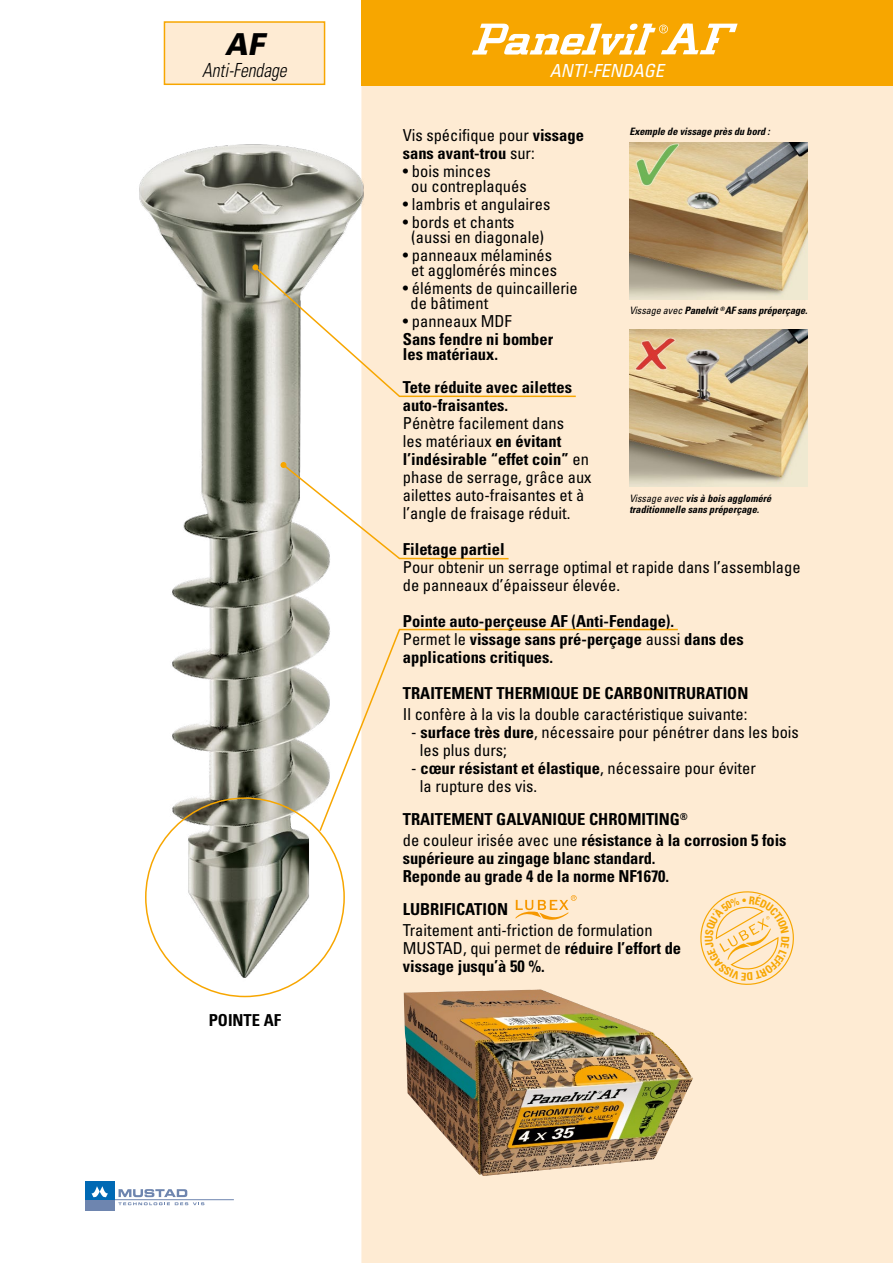
<style>
.page{position:relative;width:893px;height:1263px;background:#fff}
.page>*{position:absolute;margin:0;border:0;box-sizing:border-box;transform-origin:0 0}
.t1{font:italic 900 30.3px "Univers";color:#000;scale:.9 1}
.t2{font:italic 300 condensed 19.5px "Univers";color:#000;scale:.9 1}
.t3{font:italic condensed 18px "Univers";color:#fff}
.t4{font:condensed 16.5px/18px "Univers";color:#000}
.t5{font:700 condensed 16.5px/18px "Univers";color:#000}
.t6{font:italic 700 condensed 10.2px/11.2px "Univers";color:#000}
.s1{font-weight:700}
.s2{font-weight:400}
</style>
<div class="page">
<div style="left:361px;top:85px;width:532px;height:1178px;background:#feebd3"></div>
<img style="left:139px;top:128px;width:255px;height:862px">
<div style="left:361px;top:0;width:532px;height:85px;background:#f7a600"></div>
<svg style="left:252px;top:264px;width:325px;height:134px"></svg>
<svg style="left:318px;top:628px;width:361px;height:204px;background:#fcebd4"></svg>
<svg style="left:281px;top:462px;width:229px;height:98px"></svg>
<svg style="left:472px;top:23px;width:266px;height:32px"></svg>
<svg style="left:515px;top:895px;width:62px;height:25px;background:#fcd8a4"></svg>
<div style="left:164px;top:21px;width:161px;height:64px;background:#feebd3;border:2px solid #f7a600"></div>
<hr style="left:114px;top:1199px;width:120px;height:1px;background:#6e85af">
<div style="left:85px;top:1181px;width:29px;height:29px;background:#6e85af"></div>
<div style="left:85px;top:1181px;width:29px;height:19px;background:#0069b4"></div>
<svg style="left:92px;top:1186px;width:16px;height:11px"></svg>
<svg style="left:118px;top:1189px;width:86px;height:16px"></svg>
<img style="left:404px;top:989px;width:289px;height:187px">
<img style="left:629px;top:142px;width:179px;height:158px">
<img style="left:629px;top:330px;width:179px;height:157px">
<svg style="left:696px;top:887px;width:102px;height:102px;background:#fde5c0"></svg>
<h1 class="t1" style="left:225px;top:25px;width:45px">AF</h1>
<p class="t2" style="left:202px;top:58px;width:95px">Anti-Fendage</p>
<p class="t5" style="left:209px;top:1011px;width:74px">POINTE AF</p>
<p class="t3" style="left:550px;top:59px;width:115px">ANTI-FENDAGE</p>
<p class="t6" style="left:629px;top:126px;width:142px">Exemple de vissage près du bord :</p>
<p class="t4" style="left:403px;top:126px;width:183px">Vis spécifique pour <span class="s1">vissage sans avant-trou</span> sur:</p>
<p class="t4" style="left:411px;top:163px;width:117px;line-height:15px;text-indent:-8px">• bois minces<br>ou contreplaqués</p>
<p class="t4" style="left:403px;top:195px;width:149px">• lambris et angulaires</p>
<p class="t4" style="left:411px;top:214px;width:134px;line-height:15px;text-indent:-8px">• bords et chants (aussi en diagonale)</p>
<p class="t4" style="left:403px;top:247px;width:156px;line-height:15px;text-align:center">• panneaux mélaminés et agglomérés minces</p>
<p class="t4" style="left:410px;top:280px;width:169px;line-height:15px;text-indent:-8px">• éléments de quincaillerie de bâtiment</p>
<p class="t4" style="left:403px;top:312px;width:111px">• panneaux MDF</p>
<p class="t5" style="left:403px;top:331px;width:152px;line-height:15px">Sans fendre ni bomber les matériaux.</p>
<p class="t5" style="left:403px;top:378px;width:171px">Tete réduite avec ailettes auto-fraisantes.</p>
<p class="t4" style="left:403px;top:414px;width:190px">Pénètre facilement dans<br>les matériaux <span class="s1">en évitant l’indésirable “effet coin”</span> en phase de serrage, grâce aux ailettes auto-fraisantes et à l’angle de fraisage réduit.</p>
<p class="t5" style="left:403px;top:540px;width:103px">Filetage partiel</p>
<p class="t4" style="left:403px;top:558px;width:399px">Pour obtenir un serrage optimal et rapide dans l’assemblage de panneaux d’épaisseur élevée.</p>
<p class="t5" style="left:403px;top:612px;width:342px">Pointe auto-perçeuse AF (Anti-Fendage).<br><span class="s2">Permet le</span> vissage sans pré-perçage <span class="s2">aussi</span> dans des applications critiques.</p>
<p class="t5" style="left:403px;top:684px;width:347px">TRAITEMENT THERMIQUE DE CARBONITRURATION</p>
<p class="t4" style="left:403px;top:705px;width:346px">Il confère à la vis la double caractéristique suivante:</p>
<p class="t4" style="left:420px;top:723px;width:381px;text-indent:-8px">- <span class="s1">surface très dure</span>, nécessaire pour pénétrer dans les bois les plus durs;</p>
<p class="t4" style="left:420px;top:759px;width:338px;text-indent:-8px">- <span class="s1">cœur résistant et élastique</span>, nécessaire pour éviter la rupture des vis.</p>
<p class="t5" style="left:403px;top:808px;width:385px;line-height:21px">TRAITEMENT GALVANIQUE CHROMITING<sup>®<br></sup><span class="s2">de couleur irisée avec une</span> résistance à la corrosion 5 fois</p>
<p class="t5" style="left:403px;top:849px;width:268px">supérieure au zingage blanc standard.<br>Reponde au grade 4 de la norme NF1670.</p>
<p class="t5" style="left:403px;top:900px;width:107px">LUBRIFICATION</p>
<p class="t4" style="left:403px;top:921px;width:280px">Traitement anti-friction de formulation<br>MUSTAD, qui permet de <span class="s1">réduire l’effort de vissage jusqu’à 50 %.</span></p>
<p class="t6" style="left:629px;top:305px;width:179px"><span class="s2">Vissage avec</span> Panelvit <sup>®</sup>AF sans préperçage.</p>
<p class="t6" style="left:629px;top:492px;width:144px"><span class="s2">Vissage avec</span> vis à bois aggloméré traditionnelle sans préperçage.</p>
</div>
